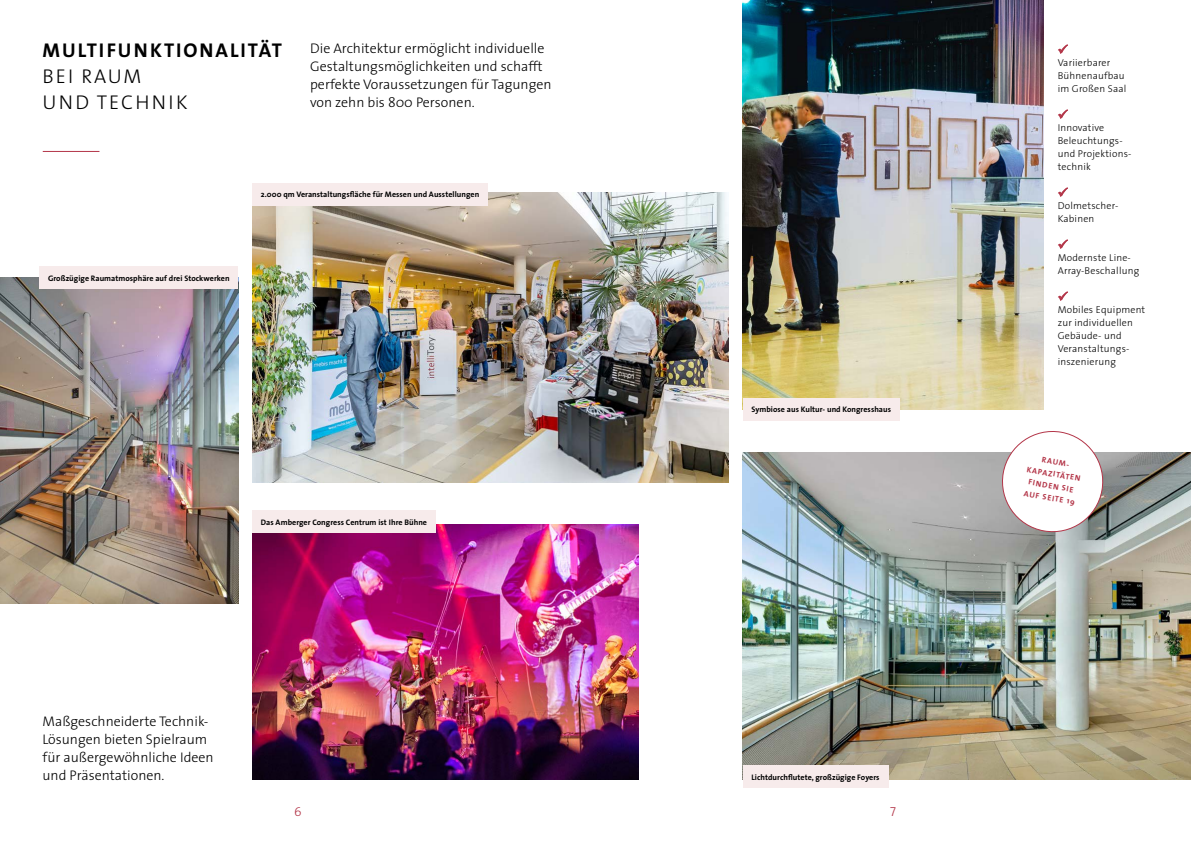
<style>
.page{position:relative;width:1191px;height:842px;background:#fff}
.page>*{position:absolute;margin:0;border:0;box-sizing:border-box;transform-origin:0 0}
.t1{font:700 20px "The Sans";letter-spacing:.1em;color:#000}
.t2{font:20px/26px "The Sans Light Caps";letter-spacing:.11em;color:#000}
.t3{font:300 14px/18px "The Sans";color:#000}
.t4{font:13px "The Sans Light Caps";color:#b33548}
.t5{font:300 10px/13px "The Sans";letter-spacing:.02em;color:#000}
.t6{font:700 8px "The Sans";letter-spacing:.005em;color:#000}
.t7{font:700 8px/12px "The Sans";color:#b33548;text-align:center}
</style>
<div class="page">
<img style="left:743px;top:452px;width:448px;height:328px">
<img style="left:0;top:278px;width:238px;height:325px">
<img style="left:743px;top:0;width:300px;height:410px">
<img style="left:252px;top:525px;width:386px;height:255px">
<img style="left:252px;top:193px;width:477px;height:289px">
<hr style="left:43px;top:151px;width:56px;height:1px;background:#b33548">
<div style="left:40px;top:267px;width:198px;height:22px;background:#f7ebeb"></div>
<div style="left:743px;top:398px;width:156px;height:23px;background:#f7ebeb"></div>
<div style="left:252px;top:510px;width:183px;height:23px;background:#f7ebeb"></div>
<div style="left:252px;top:183px;width:236px;height:23px;background:#f7ebeb"></div>
<div style="left:743px;top:765px;width:145px;height:23px;background:#f7ebeb"></div>
<svg style="left:998px;top:431px;width:109px;height:105px"></svg>
<svg style="left:1058px;top:44px;width:10px;height:10px"></svg>
<svg style="left:1058px;top:109px;width:10px;height:10px"></svg>
<svg style="left:1058px;top:187px;width:10px;height:10px"></svg>
<svg style="left:1058px;top:239px;width:10px;height:10px"></svg>
<svg style="left:1058px;top:291px;width:10px;height:10px"></svg>
<h1 class="t1" style="left:43px;top:34px;width:241px">MULTIFUNKTIONALITÄT</h1>
<h1 class="t2" style="left:43px;top:63px;width:147px">BEI RAUM<br>UND TECHNIK</h1>
<p class="t3" style="left:310px;top:39px;width:243px">Die Architektur ermöglicht individuelle Gestaltungsmöglichkeiten und schafft perfekte Voraussetzungen für Tagungen von zehn bis 800 Personen.</p>
<p class="t6" style="left:48px;top:271px;width:183px">Großzügige Raumatmosphäre auf drei Stockwerken</p>
<p class="t6" style="left:261px;top:188px;width:220px">2.000 qm Veranstaltungsfläche für Messen und Ausstellungen</p>
<p class="t6" style="left:261px;top:515px;width:168px">Das Amberger Congress Centrum ist Ihre Bühne</p>
<p class="t6" style="left:751px;top:403px;width:141px">Symbiose aus Kultur- und Kongresshaus</p>
<p class="t3" style="left:43px;top:711px;width:173px">Maßgeschneiderte Technik-<br>Lösungen bieten Spielraum für außergewöhnliche Ideen und Präsentationen.</p>
<p class="t6" style="left:751px;top:770px;width:130px">Lichtdurchflutete, großzügige Foyers</p>
<p class="t4" style="left:294px;top:800px;width:9px">6</p>
<p class="t4" style="left:890px;top:800px;width:7px">7</p>
<p class="t5" style="left:1057px;top:55px;width:70px">Variierbarer<br>Bühnenaufbau im Großen Saal</p>
<p class="t5" style="left:1057px;top:120px;width:75px">Innovative<br>Beleuchtungs&shy;und Projektions&shy;technik</p>
<p class="t5" style="left:1057px;top:198px;width:62px">Dolmetscher-<br>Kabinen</p>
<p class="t5" style="left:1057px;top:250px;width:83px">Modernste Line-<br>Array-Beschallung</p>
<p class="t5" style="left:1057px;top:302px;width:89px">Mobiles Equipment zur individuellen<br>Gebäude- und<br>Veranstaltungs&shy;inszenierung</p>
<p class="t7" style="left:1030px;top:451px;width:56px;rotate:10deg">RAUM-<br>KAPAZITÄTEN<br>FINDEN SIE<br>AUF SEITE 19</p>
</div>
